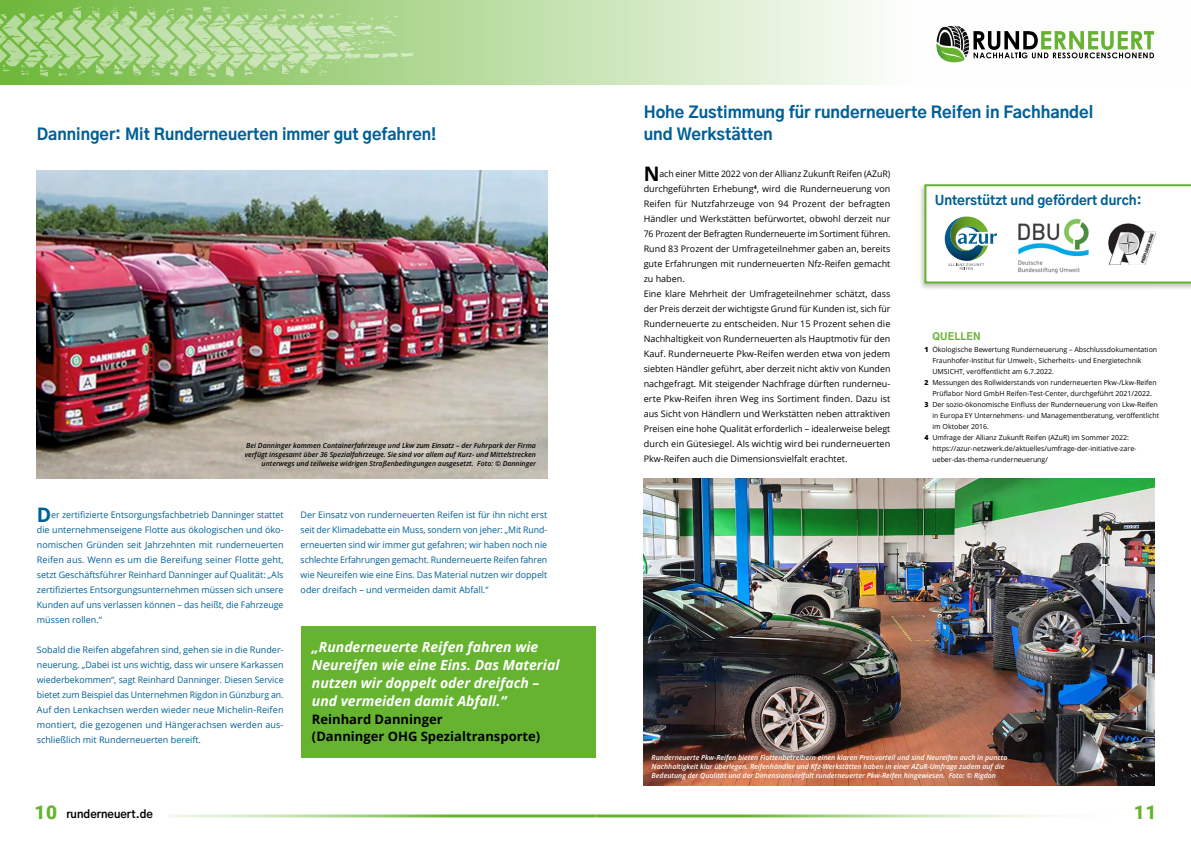
<style>
.page{position:relative;width:1191px;height:842px;background:#fff}
.page>*{position:absolute;margin:0;border:0;box-sizing:border-box;transform-origin:0 0}
.t1{font:700 20px "Open Sans";color:#000}
.t2{font:700 20px "Open Sans";color:#006096}
.t3{font:900 19px "Roboto";color:#65b32e}
.t4{font:800 16px/22px "Gothic A1";color:#006096}
.t5{font:italic 700 14px/18px "Open Sans";color:#fff}
.t6{font:700 13px/17px "Open Sans";color:#000}
.t7{font:800 13px "Gothic A1";color:#006096}
.t8{font:700 11px "Gothic A1";color:#000}
.t9{font:800 10px "Gothic A1";letter-spacing:.015em;color:#65b32e}
.t10{font:9px/15px "Open Sans";color:#006096;text-align:justify}
.t11{font:9px/15px "Open Sans";color:#000}
.t12{font:7px "Open Sans";color:#000}
.t13{font:italic 600 7px/9px "Open Sans";color:#fff}
.t14{font:italic 600 7px/9px "Open Sans";color:#000;text-align:right}
.s1{font-weight:800}
.s2{font-family:"Roboto";font-weight:900;font-size:19px;color:#65b32e}
</style>
<div class="page">
<svg style="left:0;top:0;width:1155px;height:85px"></svg>
<svg style="left:222px;top:7px;width:8px;height:6px"></svg>
<svg style="left:203px;top:7px;width:8px;height:6px"></svg>
<svg style="left:185px;top:7px;width:8px;height:6px"></svg>
<svg style="left:166px;top:7px;width:8px;height:6px"></svg>
<svg style="left:147px;top:7px;width:8px;height:6px"></svg>
<svg style="left:129px;top:7px;width:8px;height:6px"></svg>
<svg style="left:110px;top:7px;width:8px;height:6px"></svg>
<svg style="left:92px;top:7px;width:8px;height:6px"></svg>
<svg style="left:78px;top:7px;width:3px;height:6px"></svg>
<svg style="left:935px;top:26px;width:219px;height:36px"></svg>
<hr style="left:0;top:814px;width:595px;height:3px;background:#65b32e">
<hr style="left:595px;top:814px;width:596px;height:3px;background:#65b32e">
<div style="left:51px;top:801px;width:117px;height:17px;background:#fff"></div>
<img style="left:37px;top:170px;width:510px;height:308px">
<div style="left:300px;top:626px;width:295px;height:131px;background:#65b32e"></div>
<img style="left:643px;top:478px;width:511px;height:307px">
<div style="left:918px;top:182px;width:273px;height:108px;background:#000;opacity:.25"></div>
<svg style="left:924px;top:184px;width:267px;height:99px"></svg>
<img style="left:1010px;top:215px;width:86px;height:61px">
<h3 class="t4" style="left:37px;top:122px;width:401px">Danninger: Mit Runderneuerten immer gut gefahren!</h3>
<p class="t14" style="left:245px;top:441px;width:293px">Bei Danninger kommen Containerfahrzeuge und Lkw zum Einsatz – der Fuhrpark der Firma verfügt insgesamt über 36 Spezialfahrzeuge. Sie sind vor allem auf Kurz- und Mittelstrecken unterwegs und teilweise widrigen Straßenbedingungen ausgesetzt. Foto: © Danninger</p>
<h1 class="t2" style="left:37px;top:501px;width:16px">D</h1>
<p class="t10" style="left:37px;top:507px;width:248px;text-indent:14px">er zertifizierte Entsorgungsfachbetrieb Danninger stattet die unternehmenseigene Flotte aus ökologischen und öko&shy;nomischen Gründen seit Jahrzehnten mit runderneuerten Reifen aus. Wenn es um die Bereifung seiner Flotte geht, setzt Geschäftsführer Reinhard Danninger auf Qualität: „Als zertifiziertes Entsorgungsunternehmen müssen sich unsere Kunden auf uns verlassen können – das heißt, die Fahrzeuge müssen rollen.“</p>
<p class="t10" style="left:37px;top:642px;width:248px">Sobald die Reifen abgefahren sind, gehen sie in die Runder&shy;neuerung. „Dabei ist uns wichtig, dass wir unsere Karkassen wiederbekommen“, sagt Reinhard Danninger. Diesen Service bietet zum Beispiel das Unternehmen Rigdon in Günzburg an.<br>Auf den Lenkachsen werden wieder neue Michelin-Reifen montiert, die gezogenen und Hängerachsen werden aus&shy;schließlich mit Runderneuerten bereift.</p>
<p class="t10" style="left:300px;top:507px;width:248px">Der Einsatz von runderneuerten Reifen ist für ihn nicht erst seit der Klimadebatte ein Muss, sondern von jeher: „Mit Rund&shy;erneuerten sind wir immer gut gefahren; wir haben noch nie schlechte Erfahrungen gemacht. Runderneuerte Reifen fahren wie Neureifen wie eine Eins. Das Material nutzen wir doppelt oder dreifach – und vermeiden damit Abfall.“</p>
<h3 class="t5" style="left:312px;top:638px;width:249px">„Runderneuerte Reifen fahren wie Neureifen wie eine Eins. Das Material nutzen wir doppelt oder dreifach – und vermeiden damit Abfall.“</h3>
<h3 class="t6" style="left:312px;top:710px;width:230px">Reinhard Danninger<br>(Danninger OHG Spezialtransporte)</h3>
<h3 class="t4" style="left:643px;top:100px;width:451px">Hohe Zustimmung für runderneuerte Reifen in Fachhandel und Werkstätten</h3>
<h1 class="t1" style="left:643px;top:159px;width:17px">N</h1>
<p class="t11" style="left:643px;top:166px;width:248px;text-indent:16px">ach einer Mitte 2022 von der Allianz Zukunft Reifen (AZuR) durchgeführten Erhebung<sup>4</sup>, wird die Runderneuerung von Reifen für Nutzfahrzeuge von 94 Prozent der befragten Händler und Werkstätten befürwortet, obwohl derzeit nur 76 Prozent der Befragten Runderneuerte im Sortiment führen.<br>Rund 83 Prozent der Umfrageteilnehmer gaben an, bereits gute Erfahrungen mit runderneuerten Nfz-Reifen gemacht zu haben.<br>Eine klare Mehrheit der Umfrageteilnehmer schätzt, dass der Preis derzeit der wichtigste Grund für Kunden ist, sich für Runderneuerte zu entscheiden. Nur 15 Prozent sehen die Nachhaltigkeit von Runderneuerten als Hauptmotiv für den Kauf. Runderneuerte Pkw-Reifen werden etwa von jedem siebten Händler geführt, aber derzeit nicht aktiv von Kunden nachgefragt. Mit steigender Nachfrage dürften runderneu&shy;erte Pkw-Reifen ihren Weg ins Sortiment finden. Dazu ist aus Sicht von Händlern und Werkstätten neben attraktiven Preisen eine hohe Qualität erforderlich – idealerweise belegt durch ein Gütesiegel. Als wichtig wird bei runderneuerten Pkw-Reifen auch die Dimensionsvielfalt erachtet.</p>
<h3 class="t7" style="left:934px;top:189px;width:208px">Unterstützt und gefördert durch:</h3>
<p class="t9" style="left:932px;top:328px;width:50px">QUELLEN</p>
<p class="t12" style="left:924px;top:344px;width:234px"><span class="s1">1</span> Ökologische Bewertung Runderneuerung – Abschlussdokumentation</p>
<p class="t12" style="left:932px;top:355px;width:211px">Fraunhofer-Institut für Umwelt-, Sicherheits- und Energietechnik</p>
<p class="t12" style="left:932px;top:366px;width:123px">UMSICHT, veröffentlicht am 6.7.2022.</p>
<p class="t12" style="left:924px;top:377px;width:234px"><span class="s1">2</span> Messungen des Rollwiderstands von runderneuerten Pkw-/Lkw-Reifen</p>
<p class="t12" style="left:932px;top:388px;width:221px">Prüflabor Nord GmbH Reifen-Test-Center, durchgeführt 2021/2022.</p>
<p class="t12" style="left:924px;top:399px;width:235px"><span class="s1">3</span> Der sozio-ökonomische Einfluss der Runderneuerung von Lkw-Reifen</p>
<p class="t12" style="left:932px;top:410px;width:228px">in Europa EY Unternehmens- und Managementberatung, veröffentlicht</p>
<p class="t12" style="left:932px;top:421px;width:58px">im Oktober 2016.</p>
<p class="t12" style="left:924px;top:432px;width:206px"><span class="s1">4</span> Umfrage der Allianz Zukunft Reifen (AZuR) im Sommer 2022:</p>
<p class="t12" style="left:932px;top:443px;width:205px">https://azur-netzwerk.de/aktuelles/umfrage-der-initiative-zare-</p>
<p class="t12" style="left:932px;top:454px;width:117px">ueber-das-thema-runderneuerung/</p>
<p class="t13" style="left:651px;top:753px;width:357px">Runderneuerte Pkw-Reifen bieten Flottenbetreibern einen klaren Preisvorteil und sind Neureifen auch in puncto<br>Nachhaltigkeit klar überlegen. Reifenhändler und Kfz-Werkstätten haben in einer AZuR-Umfrage zudem auf die<br>Bedeutung der Qualität und der Dimensionsvielfalt runderneuerter Pkw-Reifen hingewiesen. Foto: © Rigdon</p>
<p class="t8" style="left:34px;top:805px;width:120px"><span class="s2">10</span> runderneuert.de</p>
<h2 class="t3" style="left:1134px;top:799px;width:24px">11</h2>
</div>
